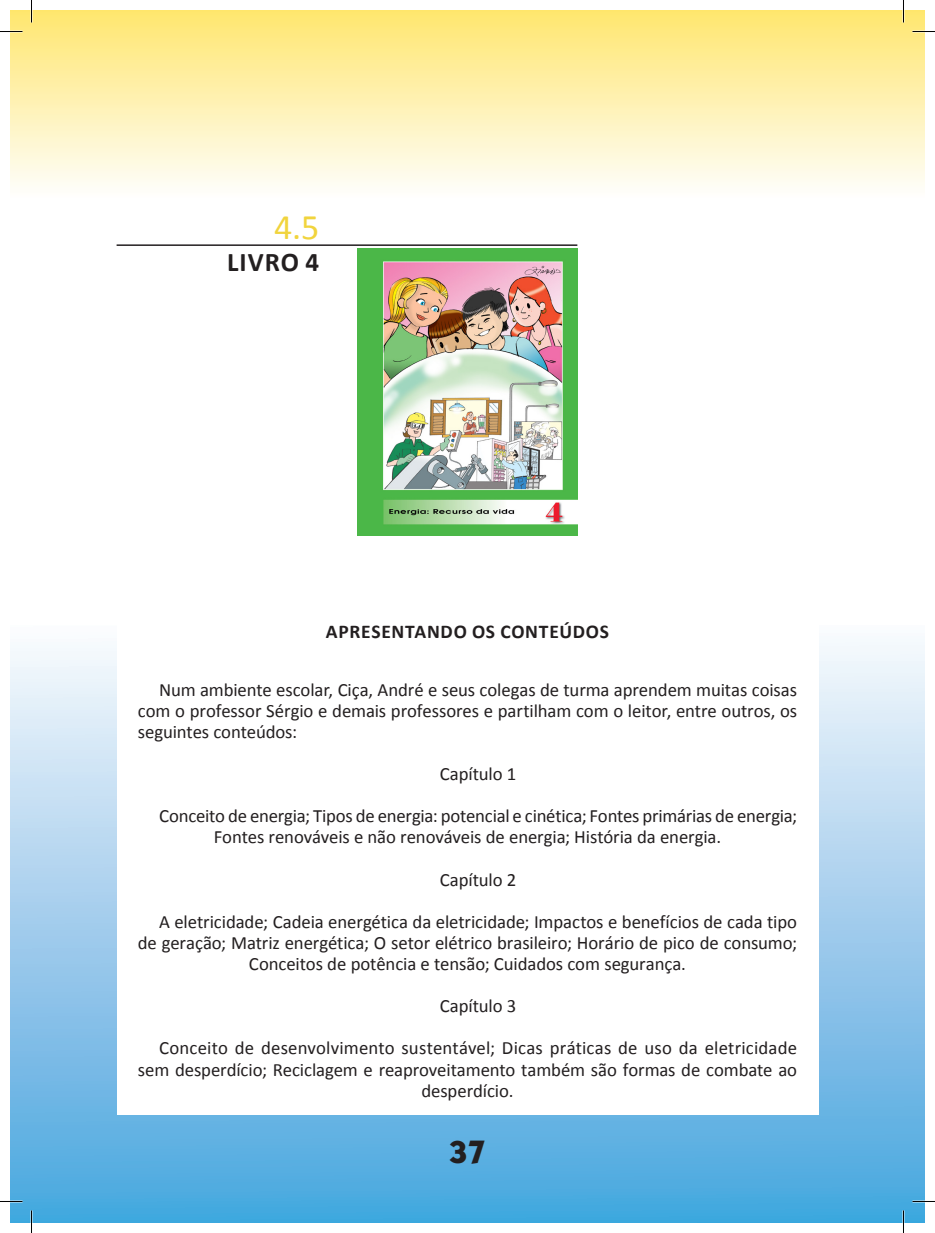
<style>
.page{position:relative;width:935px;height:1233px;background:#fff}
.page>*{position:absolute;margin:0;border:0;box-sizing:border-box;transform-origin:0 0}
.Numeração{font:36px "Calibri";color:#f1d43d}
.Subtítulos{font:700 27px "Calibri";letter-spacing:.035em;color:#231f20}
.t1{font:27px "Kabel Bd Normal";color:#231f20}
.Subtítulos-2{font:700 19.5px "Calibri";letter-spacing:.04em;color:#231f20}
.Texto{font:18.75px/21px "Calibri";letter-spacing:-.005em;color:#231f20;text-align:justify}
</style>
<div class="page">
<div style="left:32px;top:626px;width:892px;height:596px;background:linear-gradient(to bottom,#fbf9fd,#49a5de)"></div>
<div style="left:10px;top:626px;width:22px;height:596px;background:linear-gradient(to bottom,#fbf9fd,#49a5de)"></div>
<div style="left:10px;top:10px;width:22px;height:190px;background:linear-gradient(to bottom,#ffe771,#fefefc)"></div>
<div style="left:32px;top:10px;width:892px;height:190px;background:linear-gradient(to bottom,#ffe66e,#fefefd)"></div>
<div style="left:117px;top:200px;width:701px;height:914px;background:#fff"></div>
<hr style="left:117px;top:244px;width:460px;height:2px;background:#231f20">
<img style="left:357px;top:249px;width:220px;height:287px">
<hr style="left:0;top:1200px;width:22px;height:2px;background:#fff">
<hr style="left:912px;top:1200px;width:23px;height:2px;background:#fff">
<hr style="left:902px;top:0;width:2px;height:23px;background:#fff">
<hr style="left:902px;top:1210px;width:2px;height:22px;background:#fff">
<svg style="left:0;top:31px;width:22px;height:1px"></svg>
<svg style="left:912px;top:31px;width:23px;height:1px"></svg>
<svg style="left:0;top:1201px;width:22px;height:1px"></svg>
<svg style="left:912px;top:1201px;width:23px;height:1px"></svg>
<svg style="left:31px;top:0;width:1px;height:23px"></svg>
<svg style="left:31px;top:1210px;width:1px;height:22px"></svg>
<svg style="left:903px;top:0;width:1px;height:23px"></svg>
<svg style="left:903px;top:1210px;width:1px;height:22px"></svg>
<p class="Numeração" style="left:274px;top:204px;width:47px">4.5</p>
<p class="Subtítulos" style="left:227px;top:245px;width:94px">LIVRO 4</p>
<p class="Subtítulos-2" style="left:326px;top:619px;width:284px">APRESENTANDO OS CONTEÚDOS</p>
<p class="Texto" style="left:138px;top:679px;width:661px;text-indent:21px">Num ambiente escolar, Ciça, André e seus colegas de turma aprendem muitas coisas com o professor Sérgio e demais professores e partilham com o leitor, entre outros, os seguintes conteúdos:</p>
<p class="Texto" style="left:440px;top:763px;width:78px">Capítulo 1</p>
<p class="Texto" style="left:214px;top:805px;width:585px;text-indent:-55px">Conceito de energia; Tipos de energia: potencial e cinética; Fontes primárias de energia;<br>Fontes renováveis e não renováveis de energia; História da energia.</p>
<p class="Texto" style="left:440px;top:868px;width:78px">Capítulo 2</p>
<p class="Texto" style="left:159px;top:911px;width:639px">A eletricidade; Cadeia energética da eletricidade; Impactos e benefícios de cada tipo</p>
<p class="Texto" style="left:138px;top:932px;width:661px">de geração; Matriz energética; O setor elétrico brasileiro; Horário de pico de consumo;</p>
<p class="Texto" style="left:249px;top:953px;width:438px">Conceitos de potência e tensão; Cuidados com segurança.</p>
<p class="Texto" style="left:440px;top:995px;width:78px">Capítulo 3</p>
<p class="Texto" style="left:159px;top:1037px;width:639px">Conceito de desenvolvimento sustentável; Dicas práticas de uso da eletricidade</p>
<p class="Texto" style="left:138px;top:1058px;width:661px">sem desperdício; Reciclagem e reaproveitamento também são formas de combate ao</p>
<p class="Texto" style="left:421px;top:1079px;width:93px">desperdício.</p>
<p class="t1" style="left:448px;top:1132px;width:39px">37</p>
</div>
